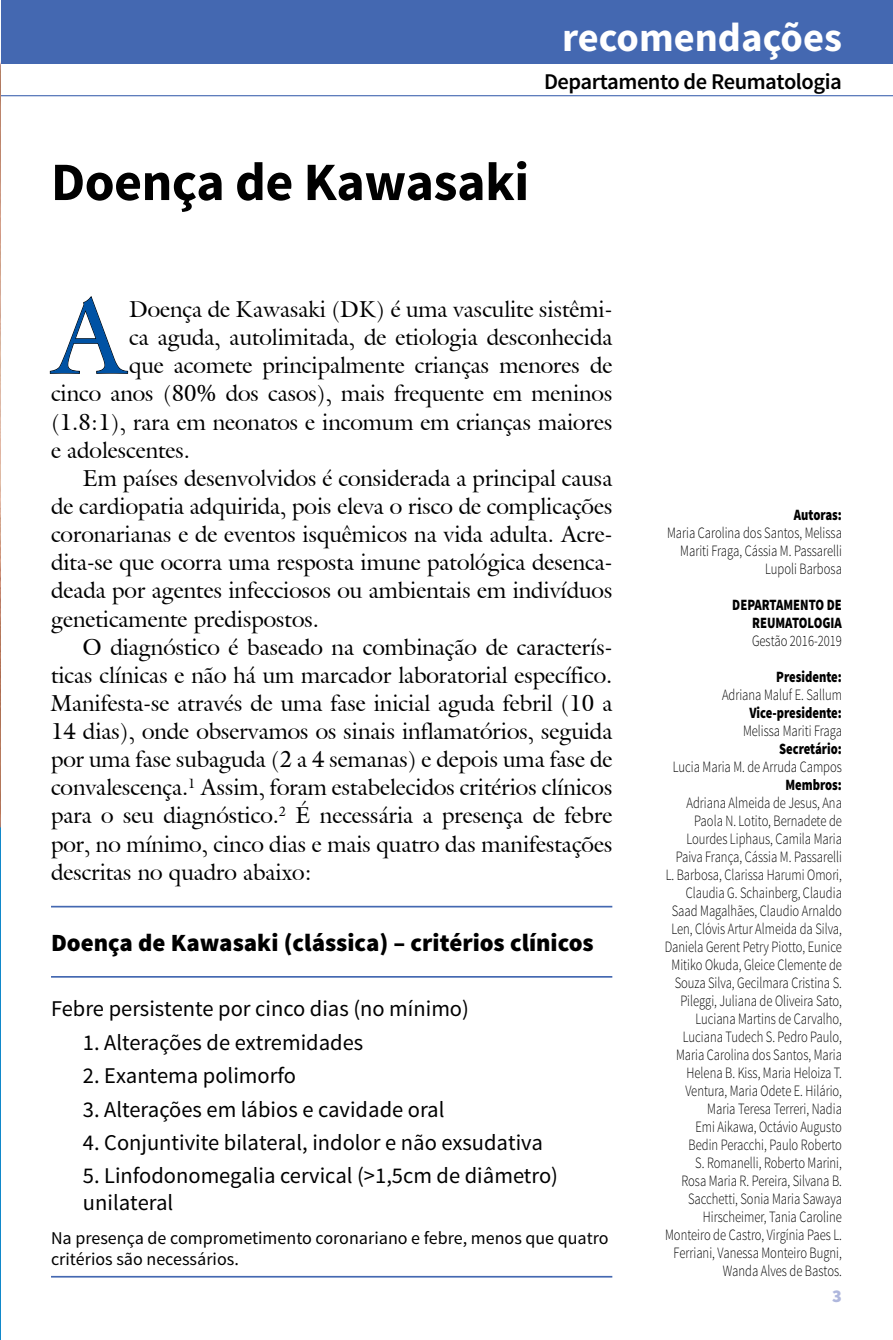
<style>
.page{position:relative;width:893px;height:1340px;background:#fff}
.page>*{position:absolute;margin:0;border:0;box-sizing:border-box;transform-origin:0 0}
.t1{font:103.27px "Galliard IT Cby BT";color:#0052a4}
.t2{font:700 54px "Source Sans Pro";letter-spacing:-.01em;color:#000}
.t3{font:700 40.5px "Source Sans Pro";color:#fff}
.t4{font:900 24.75px "Source Sans Pro";color:#000}
.t5{font:22.5px "Galliard IT Cby BT";color:#000}
.t6{font:22.5px/27px "Source Sans Pro";color:#000}
.t7{font:600 22.5px "Source Sans Pro";letter-spacing:-.02em;color:#000}
.t8{font:18px/20.2px "Source Sans Pro";color:#000}
.t9{font:900 18px "Source Sans Pro";color:#afb7dd}
.t10{font:300 15.75px/18px "Source Sans Pro";color:#000;text-align:right;scale:.8 1}
.t11{font:900 15.75px/18px "Source Sans Pro";color:#000;text-align:right;scale:.8 1}
</style>
<div class="page">
<div style="left:0;top:0;width:893px;height:64px;background:#4468b1"></div>
<hr style="left:0;top:95px;width:893px;height:1px;background:#4468b1">
<svg style="left:49px;top:296px;width:80px;height:78px"></svg>
<img style="left:0;top:0;width:1px;height:1339px">
<hr style="left:51px;top:905px;width:561px;height:2px;background:#4468b1">
<hr style="left:51px;top:976px;width:561px;height:1px;background:#4468b1">
<hr style="left:51px;top:1275px;width:561px;height:2px;background:#4468b1">
<h3 class="t3" style="left:562px;top:12px;width:281px">recomendações</h3>
<p class="t7" style="left:544px;top:68px;width:299px">Departamento de Reumatologia</p>
<h2 class="t2" style="left:51px;top:147px;width:480px">Doença de Kawasaki</h2>
<h1 class="t1" style="left:51px;top:270px;width:76px">A</h1>
<p class="t5" style="left:129px;top:294px;width:485px">Doença de Kawasaki (DK) é uma vasculite sistêmi-</p>
<p class="t5" style="left:129px;top:322px;width:485px">ca aguda, autolimitada, de etiologia desconhecida</p>
<p class="t5" style="left:129px;top:351px;width:485px">que acomete principalmente crianças menores de</p>
<p class="t5" style="left:51px;top:379px;width:563px">cinco anos (80% dos casos), mais frequente em meninos</p>
<p class="t5" style="left:51px;top:407px;width:563px">(1.8:1), rara em neonatos e incomum em crianças maiores</p>
<p class="t5" style="left:51px;top:435px;width:141px">e adolescentes.</p>
<p class="t5" style="left:83px;top:463px;width:531px">Em países desenvolvidos é considerada a principal causa</p>
<p class="t5" style="left:51px;top:491px;width:563px">de cardiopatia adquirida, pois eleva o risco de complicações</p>
<p class="t5" style="left:51px;top:519px;width:563px">coronarianas e de eventos isquêmicos na vida adulta. Acre-</p>
<p class="t5" style="left:51px;top:547px;width:563px">dita-se que ocorra uma resposta imune patológica desenca-</p>
<p class="t5" style="left:51px;top:576px;width:563px">deada por agentes infecciosos ou ambientais em indivíduos</p>
<p class="t5" style="left:51px;top:604px;width:269px">geneticamente predispostos.</p>
<p class="t5" style="left:83px;top:632px;width:531px">O diagnóstico é baseado na combinação de caracterís-</p>
<p class="t5" style="left:51px;top:660px;width:563px">ticas clínicas e não há um marcador laboratorial específico.</p>
<p class="t5" style="left:51px;top:688px;width:563px">Manifesta-se através de uma fase inicial aguda febril (10 a</p>
<p class="t5" style="left:51px;top:716px;width:563px">14 dias), onde observamos os sinais inflamatórios, seguida</p>
<p class="t5" style="left:51px;top:744px;width:563px">por uma fase subaguda (2 a 4 semanas) e depois uma fase de</p>
<p class="t5" style="left:51px;top:772px;width:563px">convalescença.<sup>1</sup> Assim, foram estabelecidos critérios clínicos</p>
<p class="t5" style="left:51px;top:801px;width:563px">para o seu diagnóstico.<sup>2</sup> É necessária a presença de febre</p>
<p class="t5" style="left:51px;top:829px;width:563px">por, no mínimo, cinco dias e mais quatro das manifestações</p>
<p class="t5" style="left:51px;top:857px;width:263px">descritas no quadro abaixo:</p>
<p class="t4" style="left:51px;top:926px;width:544px">Doença de Kawasaki (clássica) – critérios clínicos</p>
<p class="t6" style="left:51px;top:995px;width:419px">Febre persistente por cinco dias (no mínimo)</p>
<p class="t6" style="left:83px;top:1029px;width:282px">1. Alterações de extremidades</p>
<p class="t6" style="left:83px;top:1062px;width:215px">2. Exantema polimorfo</p>
<p class="t6" style="left:83px;top:1096px;width:363px">3. Alterações em lábios e cavidade oral</p>
<p class="t6" style="left:83px;top:1129px;width:461px">4. Conjuntivite bilateral, indolor e não exsudativa</p>
<p class="t6" style="left:83px;top:1162px;width:477px">5. Linfodonomegalia cervical (&gt;1,5cm de diâmetro) unilateral</p>
<p class="t8" style="left:51px;top:1228px;width:559px">Na presença de comprometimento coronariano e febre, menos que quatro critérios são necessários.</p>
<p class="t11" style="left:794px;top:506px;width:62px">Autoras:</p>
<p class="t10" style="left:667px;top:523px;width:220px">Maria Carolina dos Santos, Melissa<br>Mariti Fraga, Cássia M. Passarelli<br>Lupoli Barbosa</p>
<p class="t11" style="left:732px;top:596px;width:139px">DEPARTAMENTO DE<br>REUMATOLOGIA</p>
<p class="t10" style="left:752px;top:631px;width:114px">Gestão 2016-2019</p>
<p class="t11" style="left:776px;top:668px;width:84px">Presidente:</p>
<p class="t10" style="left:722px;top:685px;width:151px">Adriana Maluf E. Sallum</p>
<p class="t11" style="left:749px;top:704px;width:117px">Vice-presidente:</p>
<p class="t10" style="left:743px;top:721px;width:125px">Melissa Mariti Fraga</p>
<p class="t11" style="left:779px;top:740px;width:80px">Secretário:</p>
<p class="t10" style="left:673px;top:757px;width:213px">Lucia Maria M. de Arruda Campos</p>
<p class="t11" style="left:785px;top:776px;width:72px">Membros:</p>
<p class="t10" style="left:665px;top:793px;width:223px">Adriana Almeida de Jesus, Ana<br>Paola N. Lotito, Bernadete de<br>Lourdes Liphaus, Camila Maria<br>Paiva França, Cássia M. Passarelli<br>L. Barbosa, Clarissa Harumi Omori,<br>Claudia G. Schainberg, Claudia<br>Saad Magalhães, Claudio Arnaldo<br>Len, Clóvis Artur Almeida da Silva,<br>Daniela Gerent Petry Piotto, Eunice<br>Mitiko Okuda, Gleice Clemente de<br>Souza Silva, Gecilmara Cristina S.<br>Pileggi, Juliana de Oliveira Sato,<br>Luciana Martins de Carvalho,<br>Luciana Tudech S. Pedro Paulo,<br>Maria Carolina dos Santos, Maria<br>Helena B. Kiss, Maria Heloiza T.<br>Ventura, Maria Odete E. Hilário,<br>Maria Teresa Terreri, Nadia<br>Emi Aikawa, Octávio Augusto<br>Bedin Peracchi, Paulo Roberto<br>S. Romanelli, Roberto Marini,<br>Rosa Maria R. Pereira, Silvana B.<br>Sacchetti, Sonia Maria Sawaya<br>Hirscheimer, Tania Caroline<br>Monteiro de Castro, Virgínia Paes L.<br>Ferriani, Vanessa Monteiro Bugni,<br>Wanda Alves de Bastos.</p>
<p class="t9" style="left:832px;top:1284px;width:11px">3</p>
</div>
